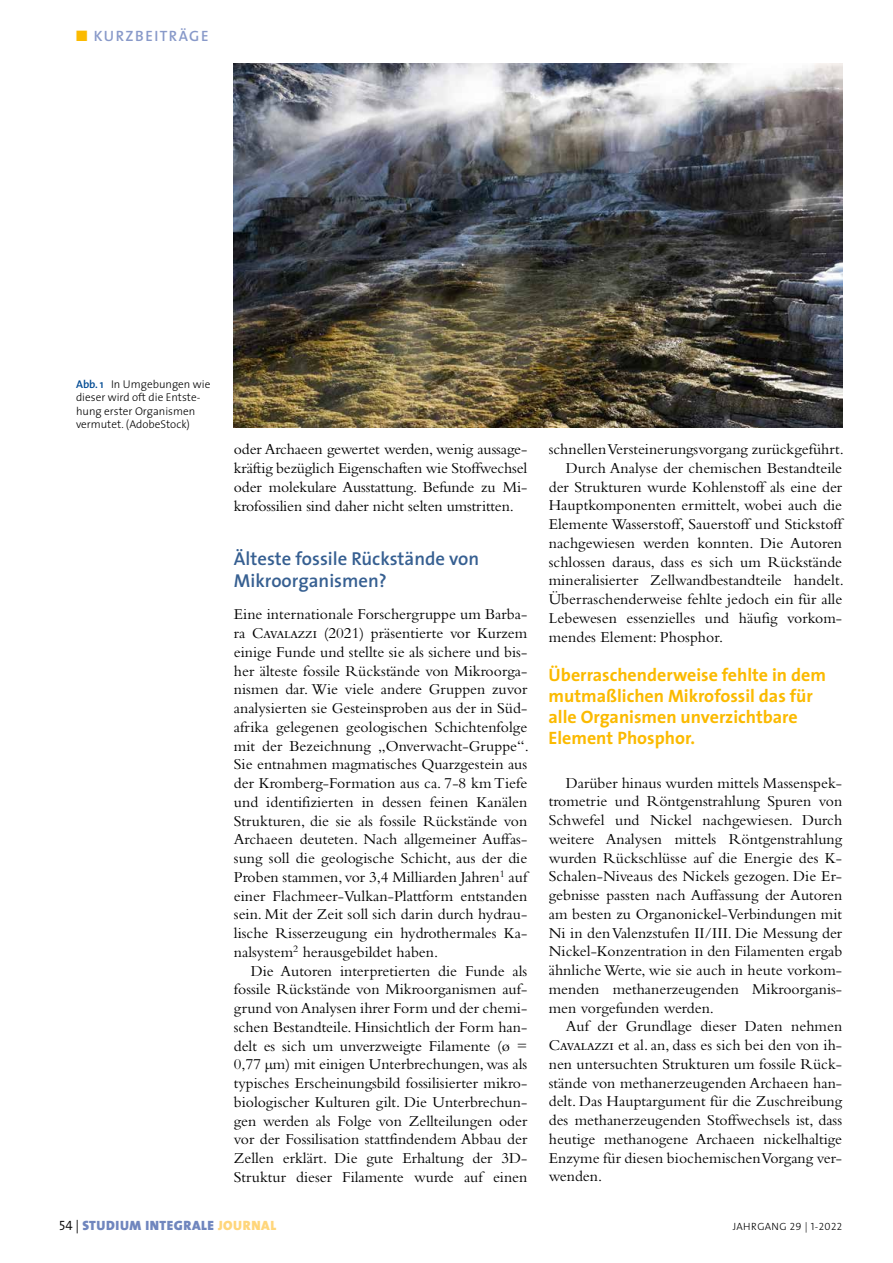
<style>
.page{position:relative;width:893px;height:1263px;background:#fff}
.page>*{position:absolute;margin:0;border:0;box-sizing:border-box;transform-origin:0 0}
.t1{font:600 18.75px/22.5px "The Sans";color:#365f91}
.t2{font:700 18px/21px "The Sans";color:#fbba00}
.t3{font:15.75px/18.8px "Bembo";color:#000;text-align:justify}
.t4{font:600 15px "The Sans";letter-spacing:.1em;color:#8899c9}
.t5{font:900 13.5px "The Sans";letter-spacing:.04em;color:#7086be}
.t6{font:300 11.25px/13.5px "The Sans";color:#000}
.t7{font:10.5px "The Sans Light Caps";letter-spacing:.04em;color:#000}
.s1{color:#fbba00}
.s2{font-weight:600;color:#004a93}
.s3{font-family:"Bembo SC"}
.s4{font-family:"The Sans Semi Light Caps";font-weight:400;color:#000}
.s5{font-weight:300;color:#000}
.s6{color:#ffd67b}
</style>
<div class="page">
<img style="left:234px;top:64px;width:608px;height:363px">
<p class="t4" style="left:76px;top:23px;width:134px"><span class="s1">■</span> KURZBEITRÄGE</p>
<p class="t6" style="left:76px;top:377px;width:136px"><span class="s2">Abb. 1</span> In Umgebungen wie dieser wird oft die Entste&shy;hung erster Organismen vermutet. (AdobeStock)</p>
<p class="t3" style="left:234px;top:440px;width:295px">oder Archaeen gewertet werden, wenig aussage&shy;kräftig bezüglich Eigenschaften wie Stoffwechsel oder molekulare Ausstattung. Befunde zu Mi&shy;krofossilien sind daher nicht selten umstritten.</p>
<p class="t1" style="left:234px;top:546px;width:247px">Älteste fossile Rückstände von<br>Mikroorganismen?</p>
<p class="t3" style="left:234px;top:605px;width:296px">Eine internationale Forschergruppe um Barba&shy;ra <span class="s3">Cavalazzi</span> (2021) präsentierte vor Kurzem einige Funde und stellte sie als sichere und bis&shy;her älteste fossile Rückstände von Mikroorga&shy;nismen dar. Wie viele andere Gruppen zuvor analysierten sie Gesteinsproben aus der in Süd&shy;afrika gelegenen geologischen Schichtenfolge mit der Bezeichnung „Onverwacht-Gruppe“.<br>Sie entnahmen magmatisches Quarzgestein aus der Kromberg-Formation aus ca. 7-8 km Tiefe und identifizierten in dessen feinen Kanälen Strukturen, die sie als fossile Rückstände von Archaeen deuteten. Nach allgemeiner Auffas&shy;sung soll die geologische Schicht, aus der die Proben stammen, vor 3,4 Milliarden Jahren<sup>1</sup> auf einer Flachmeer-Vulkan-Plattform entstanden sein. Mit der Zeit soll sich darin durch hydrau&shy;lische Risserzeugung ein hydrothermales Ka&shy;nalsystem<sup>2</sup> herausgebildet haben.</p>
<p class="t3" style="left:234px;top:961px;width:295px;text-indent:17px">Die Autoren interpretierten die Funde als fossile Rückstände von Mikroorganismen auf&shy;grund von Analysen ihrer Form und der chemi&shy;schen Bestandteile. Hinsichtlich der Form han&shy;delt es sich um unverzweigte Filamente (ø = 0,77 µm) mit einigen Unterbrechungen, was als typisches Erscheinungsbild fossilisierter mikro&shy;biologischer Kulturen gilt. Die Unterbrechun&shy;gen werden als Folge von Zellteilungen oder vor der Fossilisation stattfindendem Abbau der Zellen erklärt. Die gute Erhaltung der 3D-Struktur dieser Filamente wurde auf einen</p>
<p class="t3" style="left:549px;top:440px;width:296px">schnellen Versteinerungsvorgang zurückgeführt.</p>
<p class="t3" style="left:566px;top:458px;width:278px">Durch Analyse der chemischen Bestandteile</p>
<p class="t3" style="left:549px;top:477px;width:295px">der Strukturen wurde Kohlenstoff als eine der</p>
<p class="t3" style="left:549px;top:496px;width:295px">Hauptkomponenten ermittelt, wobei auch die</p>
<p class="t3" style="left:549px;top:515px;width:295px">Elemente Wasserstoff, Sauerstoff und Stickstoff</p>
<p class="t3" style="left:549px;top:533px;width:295px">nachgewiesen werden konnten. Die Autoren</p>
<p class="t3" style="left:549px;top:552px;width:295px">schlossen daraus, dass es sich um Rückstände</p>
<p class="t3" style="left:549px;top:571px;width:296px">mineralisierter Zellwandbestandteile handelt.</p>
<p class="t3" style="left:549px;top:590px;width:295px">Überraschenderweise fehlte jedoch ein für alle</p>
<p class="t3" style="left:549px;top:608px;width:295px">Lebewesen essenzielles und häufig vorkom-</p>
<p class="t3" style="left:549px;top:627px;width:176px">mendes Element: Phosphor.</p>
<p class="t2" style="left:549px;top:664px;width:279px">Überraschenderweise fehlte in dem mutmaßlichen Mikrofossil das für alle Organismen unverzichtbare<br>Element Phosphor.</p>
<p class="t3" style="left:549px;top:773px;width:295px;text-indent:17px">Darüber hinaus wurden mittels Massenspek&shy;trometrie und Röntgenstrahlung Spuren von Schwefel und Nickel nachgewiesen. Durch weitere Analysen mittels Röntgenstrahlung wurden Rückschlüsse auf die Energie des K-Schalen-Niveaus des Nickels gezogen. Die Er&shy;gebnisse passten nach Auffassung der Autoren am besten zu Organonickel-Verbindungen mit Ni in den Valenzstufen II/III. Die Messung der Nickel-Konzentration in den Filamenten ergab ähnliche Werte, wie sie auch in heute vorkom&shy;menden methanerzeugenden Mikroorganis&shy;men vorgefunden werden.</p>
<p class="t3" style="left:549px;top:1017px;width:295px;text-indent:17px">Auf der Grundlage dieser Daten nehmen <span class="s3">Cavalazzi</span> et al. an, dass es sich bei den von ih&shy;nen untersuchten Strukturen um fossile Rück&shy;stände von methanerzeugenden Archaeen han&shy;delt. Das Hauptargument für die Zuschreibung des methanerzeugenden Stoffwechsels ist, dass heutige methanogene Archaeen nickelhaltige Enzyme für diesen biochemischen Vorgang ver&shy;wenden.</p>
<p class="t5" style="left:59px;top:1214px;width:219px"><span class="s4">54</span> <span class="s5">|</span> STUDIUM INTEGRALE <span class="s6">JOURNAL</span></p>
<p class="t7" style="left:733px;top:1218px;width:111px">JAHRGANG 29 | 1-2022</p>
</div>
